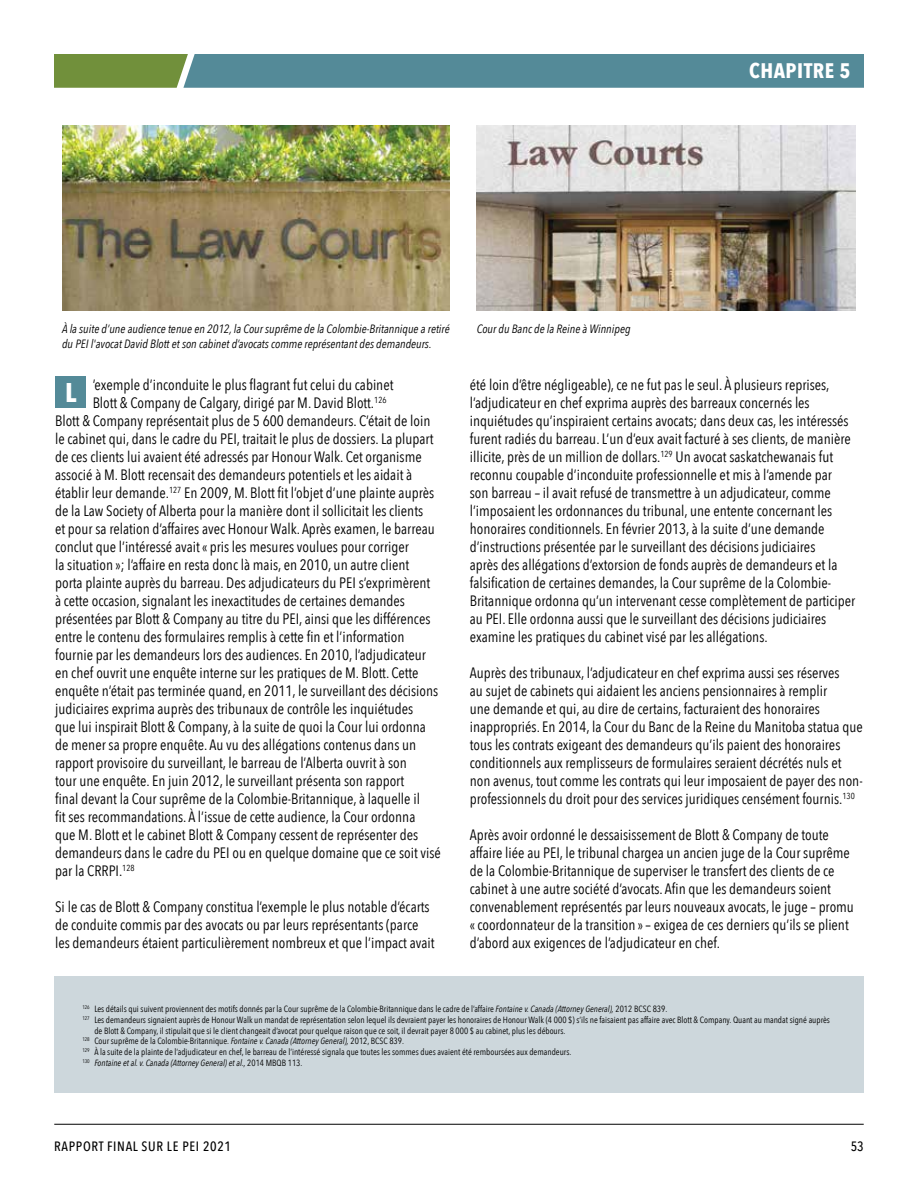
<style>
.page{position:relative;width:918px;height:1188px;background:#fff}
.page>*{position:absolute;margin:0;border:0;box-sizing:border-box;transform-origin:0 0}
.t1{font:700 27px "Avenir Next Condensed";color:#fff}
.t2{font:700 21px "Avenir Next Condensed";letter-spacing:.025em;color:#fff}
.t3{font:15px/18px "Avenir Next Condensed";color:#000}
.t4{font:500 13.5px "Avenir Next Condensed";letter-spacing:.05em;color:#000}
.t5{font:italic 12px/14.4px "Avenir Next Condensed";color:#000}
.t6{font:9px "Avenir Next Condensed";color:#000}
.t7{font:italic 9px "Avenir Next Condensed";color:#000}
.s1{font-style:italic}
.s2{font-style:normal}
</style>
<div class="page">
<hr style="left:54px;top:1124px;width:810px;height:1px;background:#000">
<svg style="left:54px;top:54px;width:810px;height:34px;background:#5b8c8a"></svg>
<div style="left:54px;top:976px;width:810px;height:117px;background:#cdd7dc"></div>
<img style="left:62px;top:126px;width:388px;height:185px">
<div style="left:55px;top:377px;width:31px;height:31px;background:#548a98"></div>
<img style="left:477px;top:126px;width:379px;height:185px">
<p class="t5" style="left:62px;top:322px;width:389px">À la suite d’une audience tenue en 2012, la Cour suprême de la Colombie-Britannique a retiré du PEI l'avocat David Blott et son cabinet d’avocats comme représentant des demandeurs.</p>
<p class="t5" style="left:477px;top:322px;width:155px">Cour du Banc de la Reine à Winnipeg</p>
<h2 class="t2" style="left:749px;top:58px;width:103px">CHAPITRE 5</h2>
<p class="t3" style="left:93px;top:375px;width:302px">’exemple d’inconduite le plus flagrant fut celui du cabinet</p>
<p class="t3" style="left:93px;top:393px;width:295px">Blott &amp; Company de Calgary, dirigé par M. David Blott.<sup>126</sup></p>
<p class="t3" style="left:55px;top:411px;width:377px">Blott &amp; Company représentait plus de 5 600 demandeurs. C’était de loin</p>
<p class="t3" style="left:55px;top:429px;width:380px">le cabinet qui, dans le cadre du PEI, traitait le plus de dossiers. La plupart</p>
<p class="t3" style="left:55px;top:447px;width:368px">de ces clients lui avaient été adressés par Honour Walk. Cet organisme</p>
<p class="t3" style="left:55px;top:465px;width:359px">associé à M. Blott recensait des demandeurs potentiels et les aidait à</p>
<p class="t3" style="left:55px;top:483px;width:381px">établir leur demande.<sup>127</sup> En 2009, M. Blott fit l’objet d’une plainte auprès</p>
<p class="t3" style="left:55px;top:501px;width:370px">de la Law Society of Alberta pour la manière dont il sollicitait les clients</p>
<p class="t3" style="left:55px;top:519px;width:381px">et pour sa relation d’affaires avec Honour Walk. Après examen, le barreau</p>
<p class="t3" style="left:55px;top:537px;width:355px">conclut que l’intéressé avait « pris les mesures voulues pour corriger</p>
<p class="t3" style="left:55px;top:555px;width:356px">la situation »; l’affaire en resta donc là mais, en 2010, un autre client</p>
<p class="t3" style="left:55px;top:573px;width:377px">porta plainte auprès du barreau. Des adjudicateurs du PEI s’exprimèrent</p>
<p class="t3" style="left:55px;top:591px;width:351px">à cette occasion, signalant les inexactitudes de certaines demandes</p>
<p class="t3" style="left:55px;top:609px;width:377px">présentées par Blott &amp; Company au titre du PEI, ainsi que les différences</p>
<p class="t3" style="left:55px;top:627px;width:351px">entre le contenu des formulaires remplis à cette fin et l’information</p>
<p class="t3" style="left:55px;top:645px;width:372px">fournie par les demandeurs lors des audiences. En 2010, l’adjudicateur</p>
<p class="t3" style="left:55px;top:663px;width:365px">en chef ouvrit une enquête interne sur les pratiques de M. Blott. Cette</p>
<p class="t3" style="left:55px;top:681px;width:385px">enquête n’était pas terminée quand, en 2011, le surveillant des décisions</p>
<p class="t3" style="left:55px;top:699px;width:360px">judiciaires exprima auprès des tribunaux de contrôle les inquiétudes</p>
<p class="t3" style="left:55px;top:717px;width:372px">que lui inspirait Blott &amp; Company, à la suite de quoi la Cour lui ordonna</p>
<p class="t3" style="left:55px;top:735px;width:363px">de mener sa propre enquête. Au vu des allégations contenus dans un</p>
<p class="t3" style="left:55px;top:753px;width:353px">rapport provisoire du surveillant, le barreau de l’Alberta ouvrit à son</p>
<p class="t3" style="left:55px;top:771px;width:350px">tour une enquête. En juin 2012, le surveillant présenta son rapport</p>
<p class="t3" style="left:55px;top:789px;width:366px">final devant la Cour suprême de la Colombie-Britannique, à laquelle il</p>
<p class="t3" style="left:55px;top:807px;width:362px">fit ses recommandations. À l’issue de cette audience, la Cour ordonna</p>
<p class="t3" style="left:55px;top:825px;width:365px">que M. Blott et le cabinet Blott &amp; Company cessent de représenter des</p>
<p class="t3" style="left:55px;top:843px;width:387px">demandeurs dans le cadre du PEI ou en quelque domaine que ce soit visé</p>
<p class="t3" style="left:55px;top:861px;width:81px">par la CRRPI.<sup>128</sup></p>
<p class="t3" style="left:55px;top:897px;width:381px">Si le cas de Blott &amp; Company constitua l’exemple le plus notable d’écarts de conduite commis par des avocats ou par leurs représentants (parce les demandeurs étaient particulièrement nombreux et que l’impact avait</p>
<h1 class="t1" style="left:65px;top:376px;width:13px">L</h1>
<p class="t3" style="left:470px;top:375px;width:387px">été loin d’être négligeable), ce ne fut pas le seul. À plusieurs reprises, l’adjudicateur en chef exprima auprès des barreaux concernés les inquiétudes qu’inspiraient certains avocats; dans deux cas, les intéressés furent radiés du barreau. L’un d’eux avait facturé à ses clients, de manière illicite, près de un million de dollars.<sup>129</sup> Un avocat saskatchewanais fut reconnu coupable d’inconduite professionnelle et mis à l’amende par<br>son barreau – il avait refusé de transmettre à un adjudicateur, comme l’imposaient les ordonnances du tribunal, une entente concernant les honoraires conditionnels. En février 2013, à la suite d’une demande d’instructions présentée par le surveillant des décisions judiciaires<br>après des allégations d’extorsion de fonds auprès de demandeurs et la falsification de certaines demandes, la Cour suprême de la Colombie-Britannique ordonna qu’un intervenant cesse complètement de participer au PEI. Elle ordonna aussi que le surveillant des décisions judiciaires examine les pratiques du cabinet visé par les allégations.</p>
<p class="t3" style="left:470px;top:663px;width:395px">Auprès des tribunaux, l’adjudicateur en chef exprima aussi ses réserves<br>au sujet de cabinets qui aidaient les anciens pensionnaires à remplir<br>une demande et qui, au dire de certains, facturaient des honoraires inappropriés. En 2014, la Cour du Banc de la Reine du Manitoba statua que tous les contrats exigeant des demandeurs qu’ils paient des honoraires conditionnels aux remplisseurs de formulaires seraient décrétés nuls et non avenus, tout comme les contrats qui leur imposaient de payer des non&shy;professionnels du droit pour des services juridiques censément fournis.<sup>130</sup></p>
<p class="t3" style="left:470px;top:825px;width:386px">Après avoir ordonné le dessaisissement de Blott &amp; Company de toute affaire liée au PEI, le tribunal chargea un ancien juge de la Cour suprême de la Colombie-Britannique de superviser le transfert des clients de ce cabinet à une autre société d’avocats. Afin que les demandeurs soient convenablement représentés par leurs nouveaux avocats, le juge – promu « coordonnateur de la transition » – exigea de ces derniers qu’ils se plient d’abord aux exigences de l’adjudicateur en chef.</p>
<p class="t6" style="left:82px;top:1001px;width:586px"><sup>126</sup> Les détails qui suivent proviennent des motifs donnés par la Cour suprême de la Colombie-Britannique dans le cadre de l’affaire <span class="s1">Fontaine v. Canada (Attorney General),</span> 2012 BCSC 839.</p>
<p class="t6" style="left:82px;top:1012px;width:749px"><sup>127</sup> Les demandeurs signaient auprès de Honour Walk un mandat de représentation selon lequel ils devraient payer les honoraires de Honour Walk (4 000 $) s’ils ne faisaient pas affaire avec Blott &amp; Company. Quant au mandat signé auprès</p>
<p class="t6" style="left:94px;top:1023px;width:473px">de Blott &amp; Company, il stipulait que si le client changeait d’avocat pour quelque raison que ce soit, il devrait payer 8 000 $ au cabinet, plus les débours.</p>
<p class="t6" style="left:82px;top:1034px;width:323px"><sup>128</sup> Cour suprême de la Colombie-Britannique.<span class="s1">Fontaine v. Canada (Attorney General),</span> 2012, BCSC 839.</p>
<p class="t6" style="left:82px;top:1044px;width:491px"><sup>129</sup> À la suite de la plainte de l’adjudicateur en chef, le barreau de l’intéressé signala que toutes les sommes dues avaient été remboursées aux demandeurs.</p>
<p class="t7" style="left:82px;top:1057px;width:222px"><sup>130</sup> Fontaine et al. v. Canada (Attorney General) et al., <span class="s2">2014 MBQB 113.</span></p>
<p class="t4" style="left:54px;top:1138px;width:178px">RAPPORT FINAL SUR LE PEI 2021</p>
<p class="t4" style="left:851px;top:1138px;width:15px">53</p>
</div>
